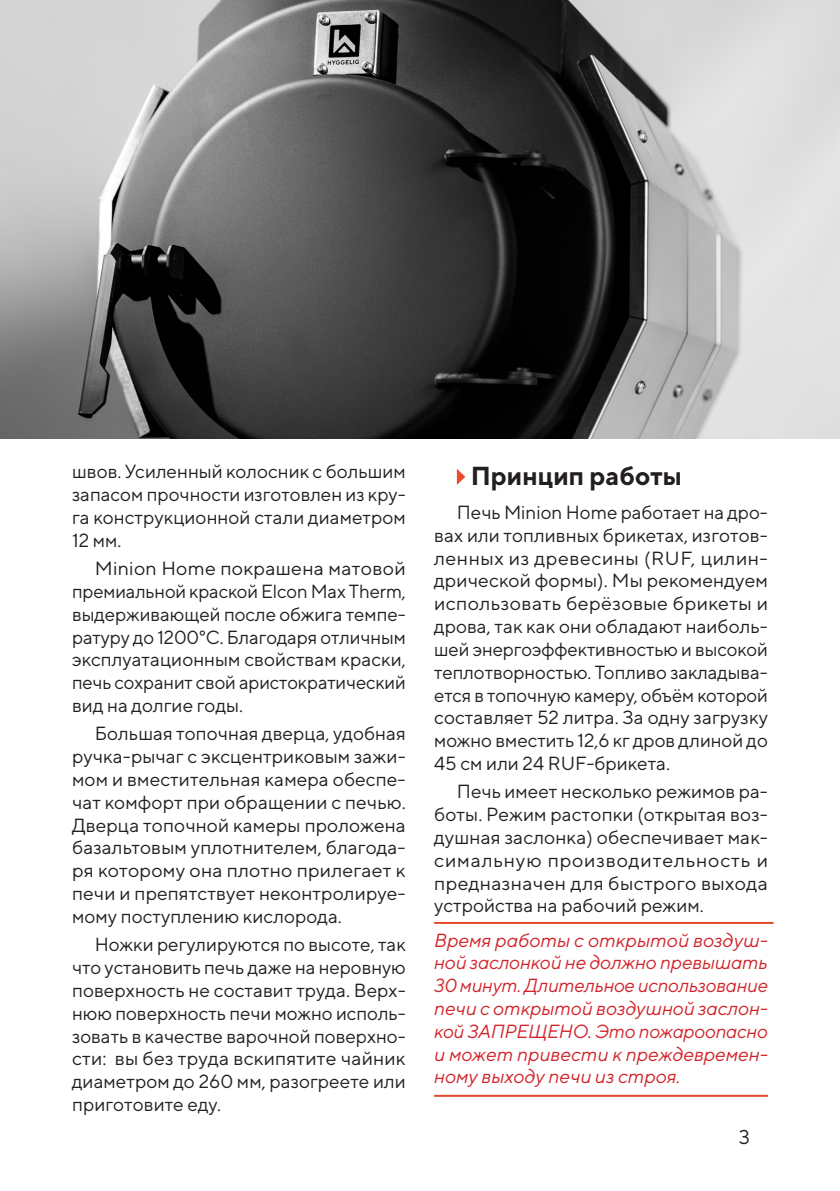
<style>
.page{position:relative;width:840px;height:1191px;background:#fff}
.page>*{position:absolute;margin:0;border:0;box-sizing:border-box;transform-origin:0 0}
.Заголовок_по_колонка{font:700 26px "TT Norms";color:#231f20}
.t1{font:20px "TT Norms";color:#231f20}
.Базовый_по_колонкам{font:19px/22.8px "TT Norms";color:#231f20;text-align:justify}
.Выноска_факт{font:italic 19px/22.8px "TT Norms";color:#d1232a;text-align:justify}
</style>
<div class="page">
<hr style="left:434px;top:922px;width:339px;height:2px;background:#e94b2c">
<hr style="left:434px;top:1094px;width:333px;height:2px;background:#de4a2a">
<svg style="left:456px;top:469px;width:9px;height:16px"></svg>
<img style="left:1px;top:0;width:838px;height:438px">
<p class="Базовый_по_колонкам" style="left:72px;top:460px;width:335px">швов. Усиленный колосник с большим запасом прочности изготовлен из кру&shy;га конструкционной стали диаметром 12 мм.</p>
<p class="Базовый_по_колонкам" style="left:72px;top:556px;width:335px;text-indent:23px">Minion Home покрашена матовой премиальной краской Elcon Max Therm, выдерживающей после обжига темпе&shy;ратуру до 1200°С. Благодаря отличным эксплуатационным свойствам краски, печь сохранит свой аристократический вид на долгие годы.</p>
<p class="Базовый_по_колонкам" style="left:72px;top:722px;width:335px;text-indent:23px">Большая топочная дверца, удобная ручка-рычаг с эксцентриковым зажи&shy;мом и вместительная камера обеспе&shy;чат комфорт при обращении с печью.<br>Дверца топочной камеры проложена базальтовым уплотнителем, благода&shy;ря которому она плотно прилегает к печи и препятствует неконтролируе&shy;мому поступлению кислорода.</p>
<p class="Базовый_по_колонкам" style="left:72px;top:933px;width:335px;text-indent:23px">Ножки регулируются по высоте, так что установить печь даже на неровную поверхность не составит труда. Верх&shy;нюю поверхность печи можно исполь&shy;зовать в качестве варочной поверхно&shy;сти: вы без труда вскипятите чайник диаметром до 260 мм, разогреете или приготовите еду.</p>
<p class="Заголовок_по_колонка" style="left:470px;top:459px;width:213px">Принцип работы</p>
<p class="Базовый_по_колонкам" style="left:434px;top:500px;width:335px;text-indent:23px">Печь Minion Home работает на дро&shy;вах или топливных брикетах, изготов&shy;ленных из древесины (RUF, цилин&shy;дрической формы). Мы рекомендуем использовать берёзовые брикеты и дрова, так как они обладают наиболь&shy;шей энергоэффективностью и высокой теплотворностью. Топливо закладыва&shy;ется в топочную камеру, объём которой составляет 52 литра. За одну загрузку можно вместить 12,6 кг дров длиной до 45 см или 24 RUF-брикета.</p>
<p class="Базовый_по_колонкам" style="left:434px;top:780px;width:335px;text-indent:23px">Печь имеет несколько режимов ра&shy;боты. Режим растопки (открытая воз&shy;душная заслонка) обеспечивает мак&shy;симальную производительность и предназначен для быстрого выхода устройства на рабочий режим.</p>
<p class="Выноска_факт" style="left:434px;top:928px;width:335px">Время работы с открытой воздуш&shy;ной заслонкой не должно превышать 30 минут. Длительное использование печи с открытой воздушной заслон&shy;кой ЗАПРЕЩЕНО. Это пожароопасно и может привести к преждевремен&shy;ному выходу печи из строя.</p>
<p class="t1" style="left:738px;top:1124px;width:13px">3</p>
</div>
